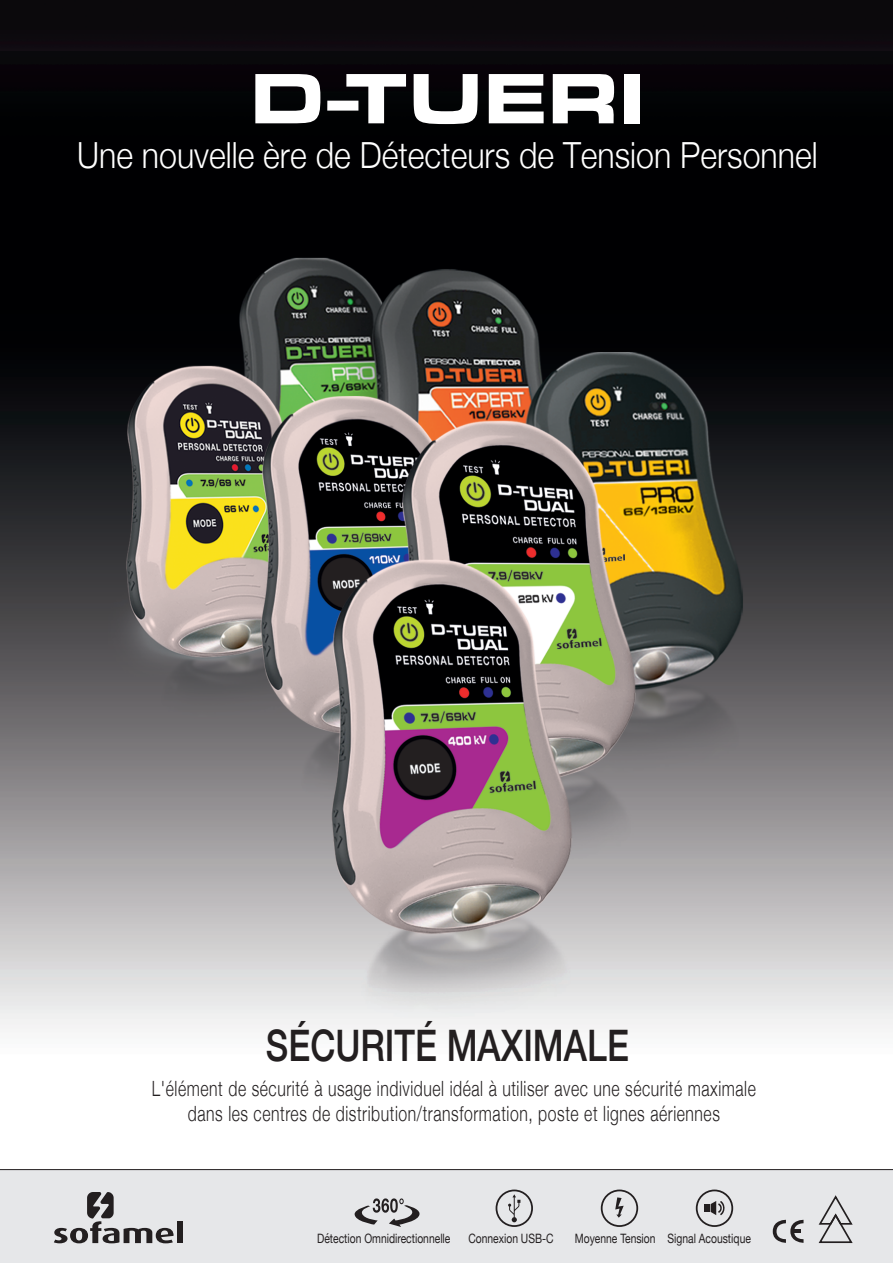
<style>
.page{position:relative;width:893px;height:1263px;background:#fff}
.page>*{position:absolute;margin:0;border:0;box-sizing:border-box;transform-origin:0 0}
.t1{font:500 43.35px "Helvetica Neue";color:#231f20;scale:.8 1}
.t2{font:300 36px "Helvetica Neue";color:#fff;scale:.89 1}
.t3{font:300 21px/25.2px "Helvetica Neue";letter-spacing:.035em;color:#231f20;text-align:center;scale:.75 1}
.t4{font:12.9px "Helvetica Neue";color:#231f20;scale:.8 1}
</style>
<div class="page">
<img style="left:0;top:0;width:893px;height:1029px">
<div style="left:0;top:1169px;width:893px;height:94px;background:#e6e7e9"></div>
<svg style="left:508px;top:1194px;width:12px;height:28px"></svg>
<div style="left:496px;top:1189px;width:37px;height:38px;border:2px solid #231f20;border-radius:50%"></div>
<svg style="left:615px;top:1197px;width:9px;height:21px"></svg>
<div style="left:601px;top:1189px;width:37px;height:38px;border:2px solid #231f20;border-radius:50%"></div>
<svg style="left:711px;top:1201px;width:14px;height:14px"></svg>
<div style="left:704px;top:1204px;width:5px;height:8px;background:#231f20"></div>
<div style="left:696px;top:1189px;width:37px;height:38px;border:2px solid #231f20;border-radius:50%"></div>
<svg style="left:355px;top:1198px;width:65px;height:29px"></svg>
<svg style="left:773px;top:1219px;width:30px;height:24px"></svg>
<svg style="left:818px;top:1195px;width:35px;height:48px"></svg>
<div style="left:177px;top:1221px;width:6px;height:22px;background:#231f20"></div>
<svg style="left:54px;top:1192px;width:120px;height:51px"></svg>
<hr style="left:0;top:1169px;width:893px;height:1px;background:#231f20">
<svg style="left:255px;top:74px;width:65px;height:49px"></svg>
<div style="left:327px;top:101px;width:31px;height:10px;background:#fff"></div>
<svg style="left:346px;top:74px;width:60px;height:49px"></svg>
<svg style="left:414px;top:74px;width:64px;height:50px"></svg>
<svg style="left:489px;top:74px;width:55px;height:49px"></svg>
<svg style="left:553px;top:74px;width:61px;height:49px"></svg>
<div style="left:624px;top:74px;width:15px;height:49px;background:#fff"></div>
<p class="t2" style="left:77px;top:126px;width:834px">Une nouvelle ère de Détecteurs de Tension Personnel</p>
<p class="t1" style="left:266px;top:1011px;width:455px">SÉCURITÉ MAXIMALE</p>
<p class="t3" style="left:152px;top:1074px;width:807px">L'élément de sécurité à usage individuel idéal à utiliser avec une sécurité maximale dans les centres de distribution/transformation, poste et lignes aériennes</p>
<p class="t4" style="left:317px;top:1229px;width:168px">Détection Omnidirectionnelle</p>
<p class="t4" style="left:468px;top:1229px;width:108px">Connexion USB-C</p>
<p class="t4" style="left:575px;top:1229px;width:222px">Moyenne Tension Signal Acoustique</p>
</div>
